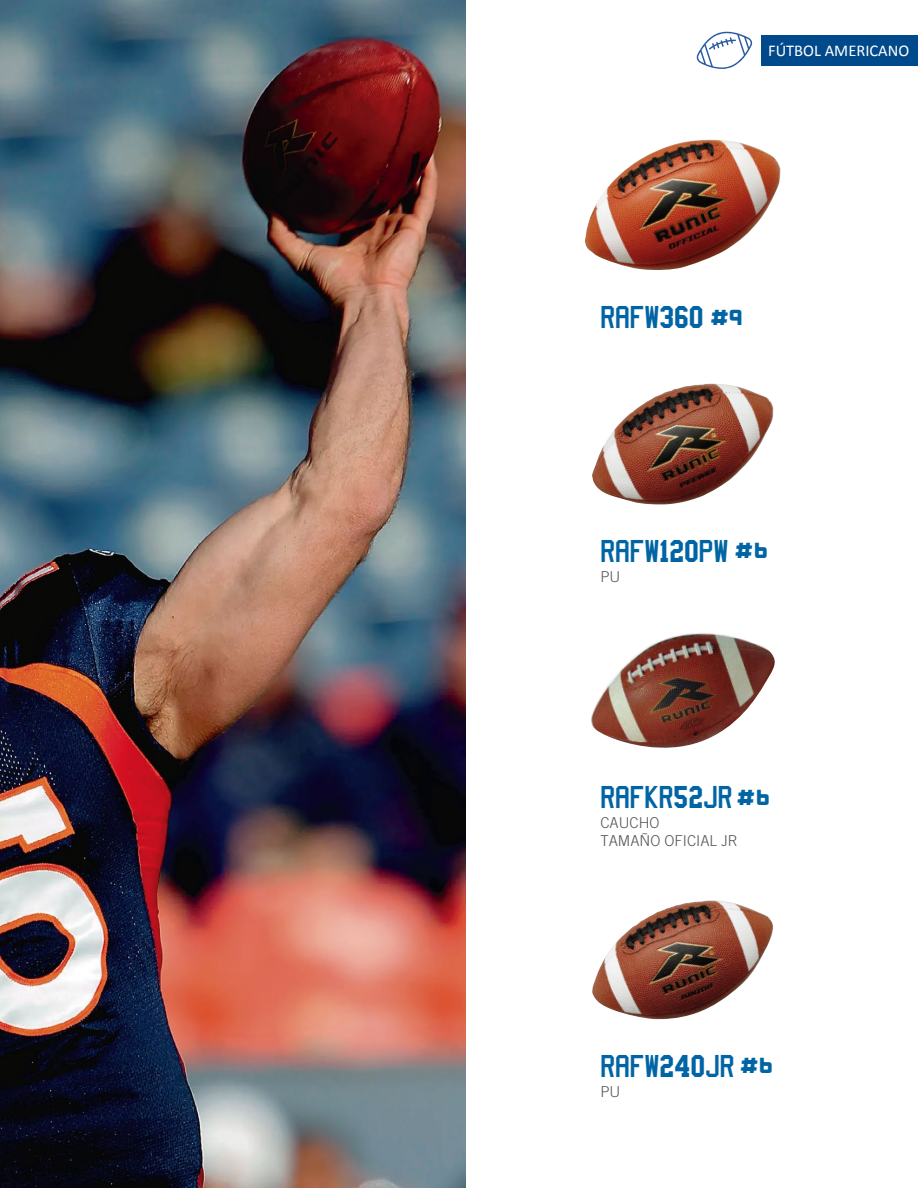
<style>
.page{position:relative;width:918px;height:1188px;background:#fff}
.page>*{position:absolute;margin:0;border:0;box-sizing:border-box;transform-origin:0 0}
.t1{font:33.45px "Sports Jersey";color:#0165a5}
.t2{font:16.5px "Calibri";color:#fff}
.t3{font:300 15px/18px "Trade Gothic LT Std";color:#555458}
.s1{font-family:"Outage";font-size:21.6px}
</style>
<div class="page">
<img style="left:592px;top:384px;width:182px;height:121px">
<svg style="left:739px;top:545px;width:10px;height:10px"></svg>
<img style="left:591px;top:633px;width:184px;height:115px">
<svg style="left:741px;top:793px;width:10px;height:10px"></svg>
<img style="left:592px;top:900px;width:182px;height:120px">
<svg style="left:744px;top:1061px;width:10px;height:10px"></svg>
<img style="left:585px;top:140px;width:196px;height:130px">
<svg style="left:715px;top:312px;width:10px;height:10px"></svg>
<div style="left:761px;top:36px;width:157px;height:30px;background:#00498a"></div>
<svg style="left:696px;top:31px;width:56px;height:38px"></svg>
<img style="left:0;top:0;width:466px;height:1188px">
<p class="t2" style="left:768px;top:39px;width:143px">FÚTBOL AMERICANO</p>
<p class="t1" style="left:600px;top:306px;width:144px">RAFW360 <span class="s1">#9</span></p>
<p class="t1" style="left:600px;top:540px;width:169px">RAFW120PW <span class="s1">#6</span></p>
<p class="t3" style="left:600px;top:567px;width:21px">PU</p>
<p class="t1" style="left:600px;top:786px;width:170px">RAFKR52JR <span class="s1">#6</span></p>
<p class="t3" style="left:600px;top:813px;width:139px">CAUCHO<br>TAMAÑO OFICIAL JR</p>
<p class="t1" style="left:600px;top:1055px;width:174px">RAFW240JR <span class="s1">#6</span></p>
<p class="t3" style="left:600px;top:1082px;width:21px">PU</p>
</div>
